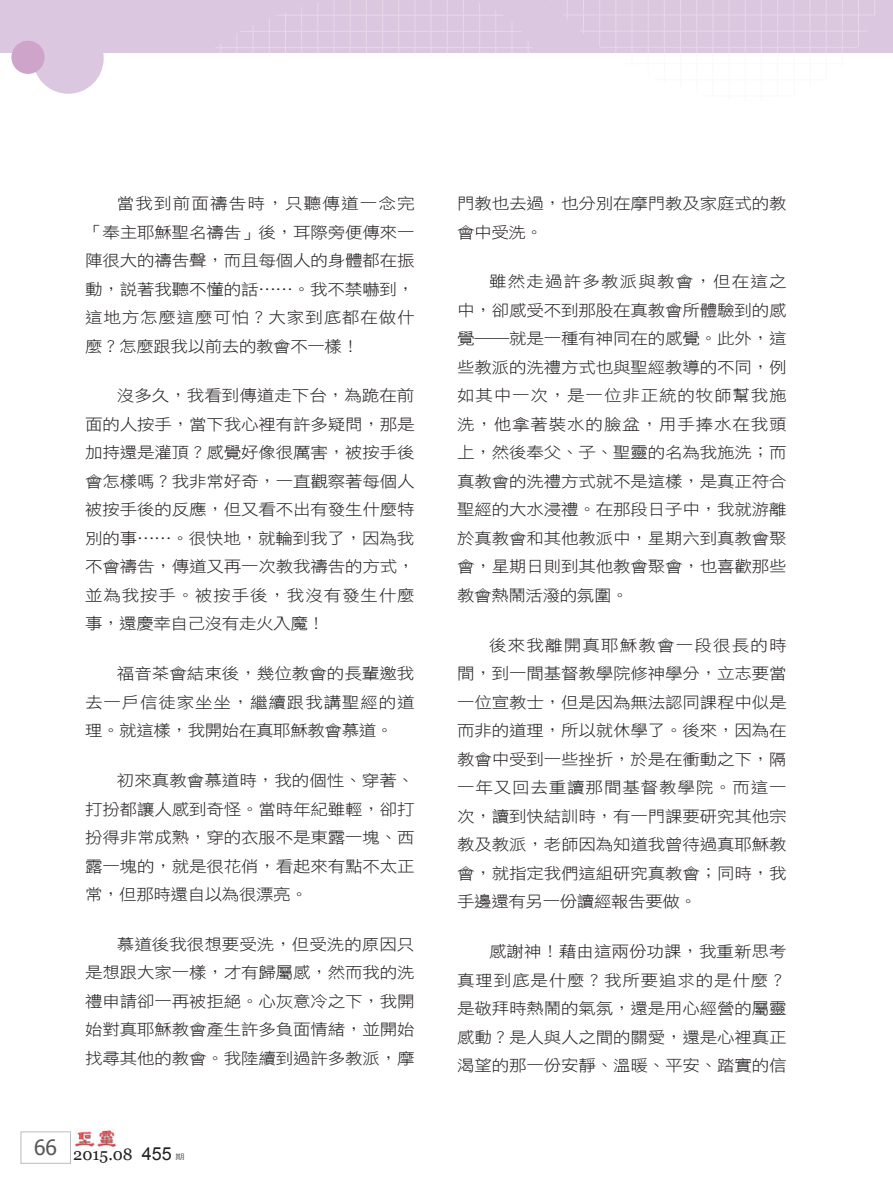
<style>
.page{position:relative;width:893px;height:1191px;background:#fff}
.page>*{position:absolute;margin:0;border:0;box-sizing:border-box;transform-origin:0 0}
.t1{font:16.5px "Georgia";color:#231f20}
.t2{font:15.75px/28.5px "DF Hei W3 WIN BF";letter-spacing:-.01em;color:#231f20;text-align:justify;scale:1.11 1}
.t3{font:7.5px "DF Hei W5 WIN BF";color:#57585a;scale:1.25 1}
.s1{font-family:"Arial";font-size:18px}
</style>
<div class="page">
<div style="left:21px;top:1131px;width:50px;height:32px;border:1px solid #bcbdc0"></div>
<img style="left:75px;top:1130px;width:41px;height:18px">
<div style="left:0;top:0;width:893px;height:53px;background:#dcc7e0"></div>
<div style="left:33px;top:23px;width:71px;height:71px;background:#dcc7e0;border-radius:50%"></div>
<div style="left:11px;top:41px;width:34px;height:33px;background:#cea4cb;border-radius:50%"></div>
<svg style="left:215px;top:0;width:660px;height:53px"></svg>
<p class="t2" style="left:85px;top:189px;width:298px;text-indent:32px">當我到前面禱告時，只聽傳道一念完「奉主耶穌聖名禱告」後，耳際旁便傳來一陣很大的禱告聲，而且每個人的身體都在振動，說著我聽不懂的話……。我不禁嚇到，這地方怎麼這麼可怕？大家到底都在做什麼？怎麼跟我以前去的教會不一樣！</p>
<p class="t2" style="left:85px;top:381px;width:298px;text-indent:32px">沒多久，我看到傳道走下台，為跪在前面的人按手，當下我心裡有許多疑問，那是加持還是灌頂？感覺好像很厲害，被按手後會怎樣嗎？我非常好奇，一直觀察著每個人被按手後的反應，但又看不出有發生什麼特別的事……。很快地，就輪到我了，因為我不會禱告，傳道又再一次教我禱告的方式，並為我按手。被按手後，我沒有發生什麼事，還慶幸自己沒有走火入魔！</p>
<p class="t2" style="left:85px;top:659px;width:298px;text-indent:32px">福音茶會結束後，幾位教會的長輩邀我去一戶信徒家坐坐，繼續跟我講聖經的道理。就這樣，我開始在真耶穌教會慕道。</p>
<p class="t2" style="left:85px;top:766px;width:298px;text-indent:32px">初來真教會慕道時，我的個性、穿著、打扮都讓人感到奇怪。當時年紀雖輕，卻打扮得非常成熟，穿的衣服不是東露一塊、西露一塊的，就是很花俏，看起來有點不太正常，但那時還自以為很漂亮。</p>
<p class="t2" style="left:85px;top:930px;width:298px;text-indent:32px">慕道後我很想要受洗，但受洗的原因只是想跟大家一樣，才有歸屬感，然而我的洗禮申請卻一再被拒絕。心灰意冷之下，我開始對真耶穌教會產生許多負面情緒，並開始找尋其他的教會。我陸續到過許多教派，摩</p>
<p class="t1" style="left:34px;top:1144px;width:139px"><sup>66</sup> 2015.08 <span class="s1">455</span></p>
<p class="t3" style="left:175px;top:1152px;width:9px">期</p>
<p class="t2" style="left:457px;top:189px;width:298px">門教也去過，也分別在摩門教及家庭式的教會中受洗。</p>
<p class="t2" style="left:457px;top:267px;width:298px;text-indent:32px">雖然走過許多教派與教會，但在這之中，卻感受不到那股在真教會所體驗到的感覺──就是一種有神同在的感覺。此外，這些教派的洗禮方式也與聖經教導的不同，例如其中一次，是一位非正統的牧師幫我施洗，他拿著裝水的臉盆，用手捧水在我頭上，然後奉父、子、聖靈的名為我施洗；而真教會的洗禮方式就不是這樣，是真正符合聖經的大水浸禮。在那段日子中，我就游離於真教會和其他教派中，星期六到真教會聚會，星期日則到其他教會聚會，也喜歡那些教會熱鬧活潑的氛圍。</p>
<p class="t2" style="left:457px;top:631px;width:298px;text-indent:32px">後來我離開真耶穌教會一段很長的時間，到一間基督教學院修神學分，立志要當一位宣教士，但是因為無法認同課程中似是而非的道理，所以就休學了。後來，因為在教會中受到一些挫折，於是在衝動之下，隔一年又回去重讀那間基督教學院。而這一次，讀到快結訓時，有一門課要研究其他宗教及教派，老師因為知道我曾待過真耶穌教會，就指定我們這組研究真教會；同時，我手邊還有另一份讀經報告要做。</p>
<p class="t2" style="left:457px;top:937px;width:298px;text-indent:32px">感謝神！藉由這兩份功課，我重新思考真理到底是什麼？我所要追求的是什麼？是敬拜時熱鬧的氣氛，還是用心經營的屬靈感動？是人與人之間的關愛，還是心裡真正渴望的那一份安靜、溫暖、平安、踏實的信</p>
</div>
